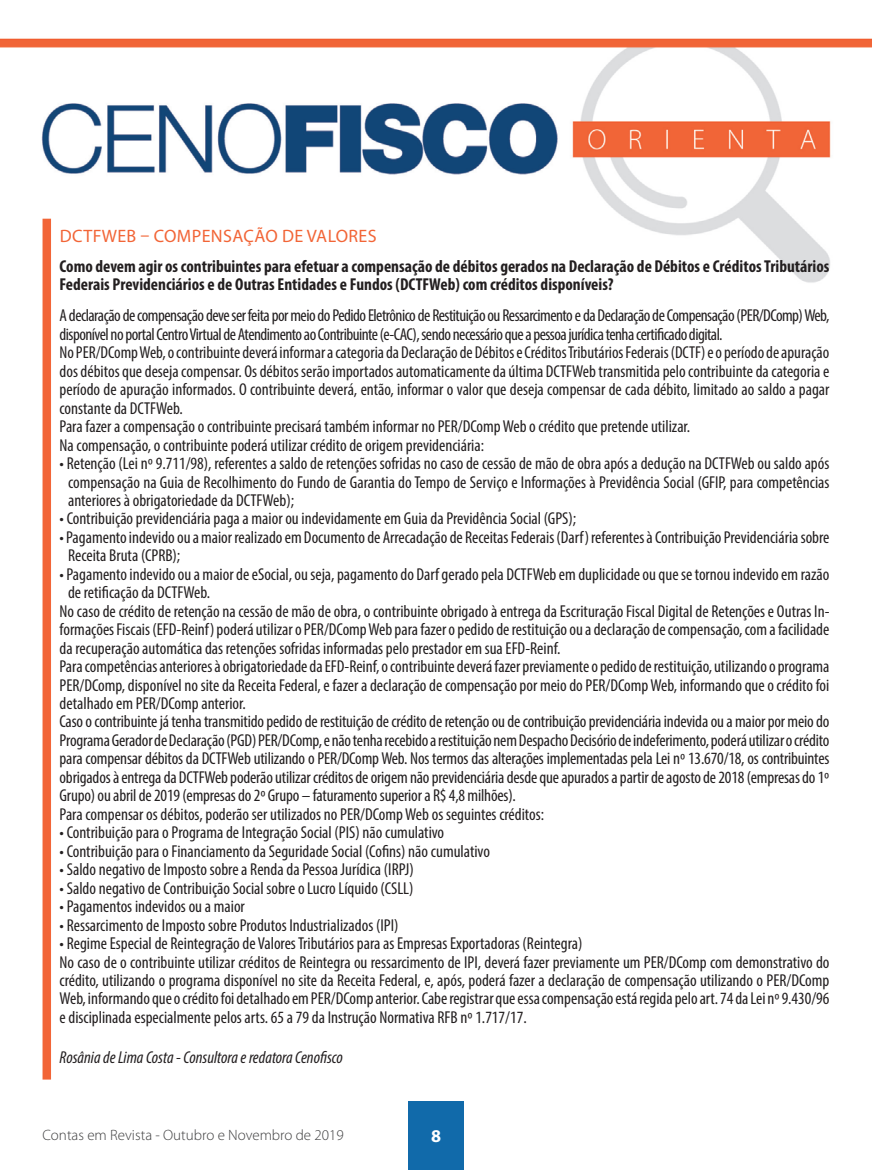
<style>
.page{position:relative;width:872px;height:1170px;background:#fff}
.page>*{position:absolute;margin:0;border:0;box-sizing:border-box;transform-origin:0 0}
.t1{font:18px "Myriad Pro";letter-spacing:.02em;color:#f26537}
.t2{font:700 18px "Myriad Pro";color:#fff}
.t3{font:condensed 17.25px/18.5px "Myriad Pro";color:#231f20}
.t4{font:700 condensed 17.25px/18.5px "Myriad Pro";color:#231f20}
.t5{font:italic condensed 17.25px "Myriad Pro";color:#231f20}
.t6{font:300 15px "Myriad Pro";color:#3e3e3f}
</style>
<div class="page">
<img style="left:0;top:38px;width:872px;height:268px">
<div style="left:408px;top:1101px;width:56px;height:68px;background:#116aaa"></div>
<div style="left:43px;top:219px;width:8px;height:860px;background:#f26537"></div>
<p class="t1" style="left:60px;top:225px;width:318px">DCTFWEB – COMPENSAÇÃO DE VALORES</p>
<p class="t4" style="left:60px;top:256px;width:771px">Como devem agir os contribuintes para efetuar a compensação de débitos gerados na Declaração de Débitos e Créditos Tributários<br>Federais Previdenciários e de Outras Entidades e Fundos (DCTFWeb) com créditos disponíveis?</p>
<p class="t3" style="left:60px;top:306px;width:771px">A declaração de compensação deve ser feita por meio do Pedido Eletrônico de Restituição ou Ressarcimento e da Declaração de Compensação (PER/DComp) Web, disponível no portal Centro Virtual de Atendimento ao Contribuinte (e-CAC), sendo necessário que a pessoa jurídica tenha certificado digital.<br>No PER/DComp Web, o contribuinte deverá informar a categoria da Declaração de Débitos e Créditos Tributários Federais (DCTF) e o período de apuração dos débitos que deseja compensar. Os débitos serão importados automaticamente da última DCTFWeb transmitida pelo contribuinte da categoria e período de apuração informados. O contribuinte deverá, então, informar o valor que deseja compensar de cada débito, limitado ao saldo a pagar constante da DCTFWeb.<br>Para fazer a compensação o contribuinte precisará também informar no PER/DComp Web o crédito que pretende utilizar.<br>Na compensação, o contribuinte poderá utilizar crédito de origem previdenciária:</p>
<p class="t3" style="left:68px;top:454px;width:763px;text-align:justify;text-indent:-9px">• Retenção (Lei nº 9.711/98), referentes a saldo de retenções sofridas no caso de cessão de mão de obra após a dedução na DCTFWeb ou saldo após compensação na Guia de Recolhimento do Fundo de Garantia do Tempo de Serviço e Informações à Previdência Social (GFIP, para competências anteriores à obrigatoriedade da DCTFWeb);</p>
<p class="t3" style="left:60px;top:509px;width:518px">• Contribuição previdenciária paga a maior ou indevidamente em Guia da Previdência Social (GPS);</p>
<p class="t3" style="left:68px;top:527px;width:763px;text-indent:-9px">• Pagamento indevido ou a maior realizado em Documento de Arrecadação de Receitas Federais (Darf) referentes à Contribuição Previdenciária sobre<br>Receita Bruta (CPRB);</p>
<p class="t3" style="left:60px;top:564px;width:771px">• Pagamento indevido ou a maior de eSocial, ou seja, pagamento do Darf gerado pela DCTFWeb em duplicidade ou que se tornou indevido em razão</p>
<p class="t3" style="left:68px;top:583px;width:144px">de retificação da DCTFWeb.</p>
<p class="t3" style="left:60px;top:601px;width:771px">No caso de crédito de retenção na cessão de mão de obra, o contribuinte obrigado à entrega da Escrituração Fiscal Digital de Retenções e Outras In-</p>
<p class="t3" style="left:60px;top:620px;width:771px">formações Fiscais (EFD-Reinf) poderá utilizar o PER/DComp Web para fazer o pedido de restituição ou a declaração de compensação, com a facilidade</p>
<p class="t3" style="left:60px;top:638px;width:502px">da recuperação automática das retenções sofridas informadas pelo prestador em sua EFD-Reinf.</p>
<p class="t3" style="left:60px;top:657px;width:771px">Para competências anteriores à obrigatoriedade da EFD-Reinf, o contribuinte deverá fazer previamente o pedido de restituição, utilizando o programa</p>
<p class="t3" style="left:60px;top:675px;width:771px">PER/DComp, disponível no site da Receita Federal, e fazer a declaração de compensação por meio do PER/DComp Web, informando que o crédito foi</p>
<p class="t3" style="left:60px;top:693px;width:188px">detalhado em PER/DComp anterior.</p>
<p class="t3" style="left:60px;top:712px;width:771px">Caso o contribuinte já tenha transmitido pedido de restituição de crédito de retenção ou de contribuição previdenciária indevida ou a maior por meio do</p>
<p class="t3" style="left:60px;top:730px;width:771px">Programa Gerador de Declaração (PGD) PER/DComp, e não tenha recebido a restituição nem Despacho Decisório de indeferimento, poderá utilizar o crédito</p>
<p class="t3" style="left:60px;top:749px;width:771px">para compensar débitos da DCTFWeb utilizando o PER/DComp Web. Nos termos das alterações implementadas pela Lei nº 13.670/18, os contribuintes</p>
<p class="t3" style="left:60px;top:767px;width:771px">obrigados à entrega da DCTFWeb poderão utilizar créditos de origem não previdenciária desde que apurados a partir de agosto de 2018 (empresas do 1º</p>
<p class="t3" style="left:60px;top:786px;width:458px">Grupo) ou abril de 2019 (empresas do 2º Grupo – faturamento superior a R$ 4,8 milhões).</p>
<p class="t3" style="left:60px;top:804px;width:486px">Para compensar os débitos, poderão ser utilizados no PER/DComp Web os seguintes créditos:</p>
<p class="t3" style="left:60px;top:823px;width:386px">• Contribuição para o Programa de Integração Social (PIS) não cumulativo</p>
<p class="t3" style="left:60px;top:841px;width:432px">• Contribuição para o Financiamento da Seguridade Social (Cofins) não cumulativo</p>
<p class="t3" style="left:60px;top:860px;width:356px">• Saldo negativo de Imposto sobre a Renda da Pessoa Jurídica (IRPJ)</p>
<p class="t3" style="left:60px;top:878px;width:355px">• Saldo negativo de Contribuição Social sobre o Lucro Líquido (CSLL)</p>
<p class="t3" style="left:60px;top:896px;width:187px">• Pagamentos indevidos ou a maior</p>
<p class="t3" style="left:60px;top:915px;width:340px">• Ressarcimento de Imposto sobre Produtos Industrializados (IPI)</p>
<p class="t3" style="left:60px;top:933px;width:771px">• Regime Especial de Reintegração de Valores Tributários para as Empresas Exportadoras (Reintegra)<br>No caso de o contribuinte utilizar créditos de Reintegra ou ressarcimento de IPI, deverá fazer previamente um PER/DComp com demonstrativo do crédito, utilizando o programa disponível no site da Receita Federal, e, após, poderá fazer a declaração de compensação utilizando o PER/DComp Web, informando que o crédito foi detalhado em PER/DComp anterior. Cabe registrar que essa compensação está regida pelo art. 74 da Lei nº 9.430/96 e disciplinada especialmente pelos arts. 65 a 79 da Instrução Normativa RFB nº 1.717/17.</p>
<p class="t5" style="left:60px;top:1046px;width:285px">Rosânia de Lima Costa - Consultora e redatora Cenofisco</p>
<p class="t6" style="left:43px;top:1126px;width:303px">Contas em Revista - Outubro e Novembro de 2019</p>
<p class="t2" style="left:431px;top:1124px;width:11px">8</p>
</div>
